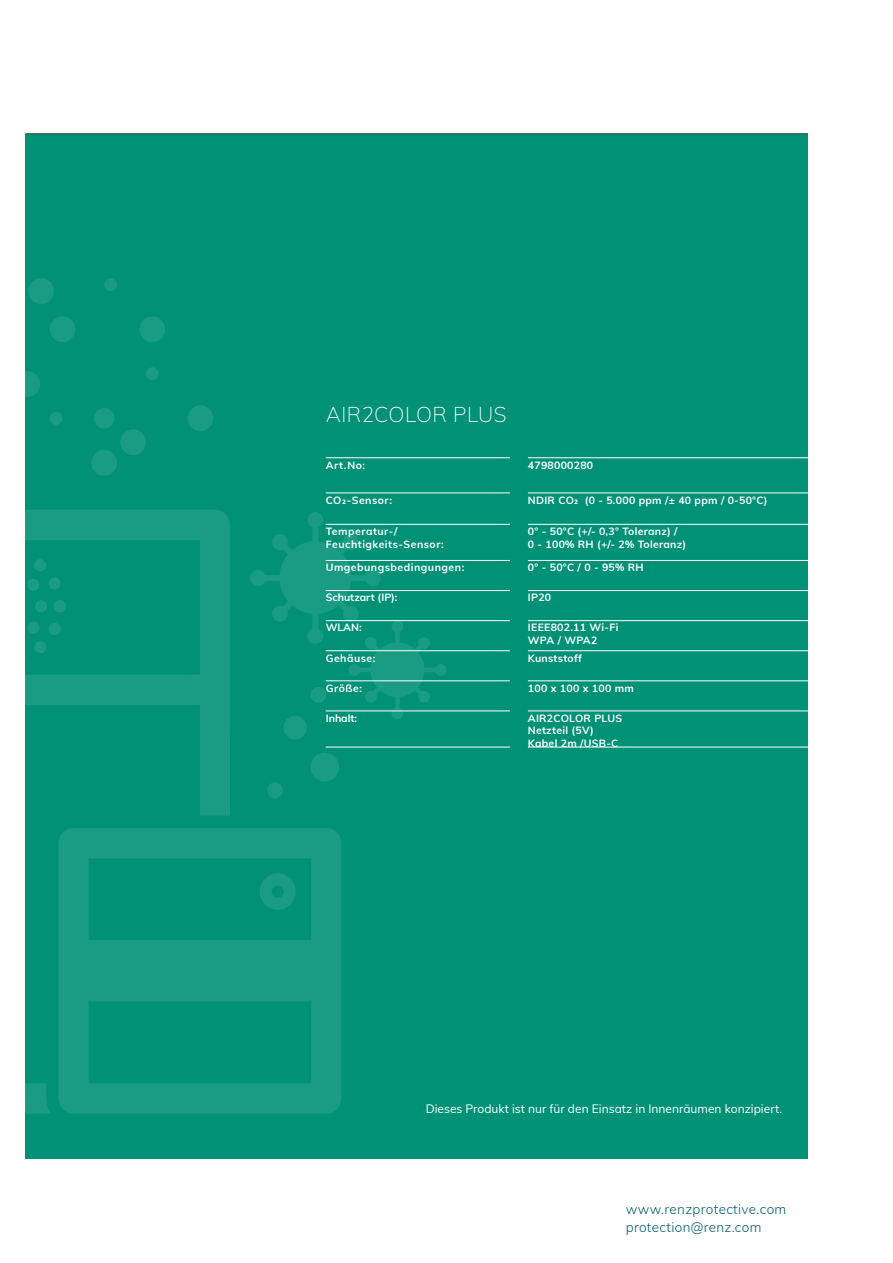
<style>
.page{position:relative;width:893px;height:1263px;background:#fff}
.page>*{position:absolute;margin:0;border:0;box-sizing:border-box;transform-origin:0 0}
.t1{font:200 21px "Mulish";letter-spacing:.02em;color:#fff}
.t2{font:300 13.5px/18px "Mulish";letter-spacing:.025em;color:#005d6b}
.t3{font:12px "Mulish";color:#fff}
.t4{font:700 10.5px/12.6px "Mulish";letter-spacing:.025em;color:#fff}
.t5{font:700 10.5px/12.6px "Mulish";letter-spacing:.045em;color:#fff}
.t6{font:700 10.5px "Mulish";color:#fff}
</style>
<div class="page">
<div style="left:26px;top:134px;width:782px;height:1025px;background:#009177"></div>
<svg style="left:230px;top:828px;width:111px;height:286px;fill:#199b84"></svg>
<svg style="left:26px;top:510px;width:204px;height:604px"></svg>
<div style="left:91px;top:450px;width:26px;height:26px;background:#199b84;border-radius:50%"></div>
<div style="left:50px;top:316px;width:25px;height:26px;background:#199b84;border-radius:50%"></div>
<div style="left:28px;top:278px;width:26px;height:26px;background:#199b84;border-radius:50%"></div>
<div style="left:188px;top:405px;width:25px;height:26px;background:#199b84;border-radius:50%"></div>
<div style="left:120px;top:429px;width:26px;height:26px;background:#199b84;border-radius:50%"></div>
<div style="left:94px;top:408px;width:20px;height:21px;background:#199b84;border-radius:50%"></div>
<div style="left:50px;top:412px;width:13px;height:13px;background:#199b84;border-radius:50%"></div>
<div style="left:146px;top:367px;width:13px;height:13px;background:#199b84;border-radius:50%"></div>
<div style="left:104px;top:278px;width:13px;height:13px;background:#199b84;border-radius:50%"></div>
<svg style="left:26px;top:371px;width:14px;height:26px"></svg>
<div style="left:139px;top:316px;width:26px;height:26px;background:#199b84;border-radius:50%"></div>
<svg style="left:26px;top:548px;width:40px;height:115px"></svg>
<svg style="left:260px;top:873px;width:36px;height:37px"></svg>
<svg style="left:250px;top:512px;width:196px;height:207px"></svg>
<div style="left:310px;top:753px;width:29px;height:29px;background:#199b84;border-radius:50%"></div>
<div style="left:283px;top:716px;width:24px;height:23px;background:#199b84;border-radius:50%"></div>
<div style="left:267px;top:782px;width:16px;height:16px;background:#199b84;border-radius:50%"></div>
<div style="left:310px;top:687px;width:16px;height:16px;background:#199b84;border-radius:50%"></div>
<hr style="left:326px;top:457px;width:184px;height:1px;background:#fff">
<hr style="left:528px;top:457px;width:280px;height:1px;background:#fff">
<hr style="left:326px;top:493px;width:184px;height:1px;background:#fff">
<hr style="left:528px;top:493px;width:280px;height:1px;background:#fff">
<hr style="left:326px;top:524px;width:184px;height:1px;background:#fff">
<hr style="left:528px;top:524px;width:280px;height:1px;background:#fff">
<hr style="left:326px;top:560px;width:184px;height:1px;background:#fff">
<hr style="left:528px;top:560px;width:280px;height:1px;background:#fff">
<hr style="left:326px;top:590px;width:184px;height:1px;background:#fff">
<hr style="left:528px;top:590px;width:280px;height:1px;background:#fff">
<hr style="left:326px;top:620px;width:184px;height:1px;background:#fff">
<hr style="left:528px;top:620px;width:280px;height:1px;background:#fff">
<hr style="left:326px;top:650px;width:184px;height:1px;background:#fff">
<hr style="left:528px;top:650px;width:280px;height:1px;background:#fff">
<hr style="left:326px;top:680px;width:184px;height:1px;background:#fff">
<hr style="left:528px;top:680px;width:280px;height:1px;background:#fff">
<hr style="left:326px;top:711px;width:184px;height:1px;background:#fff">
<hr style="left:528px;top:711px;width:280px;height:1px;background:#fff">
<hr style="left:326px;top:747px;width:184px;height:1px;background:#fff">
<hr style="left:528px;top:747px;width:280px;height:1px;background:#fff">
<hr style="left:26px;top:133px;width:782px;height:1px;background:#3a3a39">
<h1 class="t1" style="left:326px;top:399px;width:182px">AIR2COLOR PLUS</h1>
<p class="t4" style="left:326px;top:458px;width:41px">Art.No:</p>
<p class="t4" style="left:528px;top:458px;width:67px">4798000280</p>
<p class="t5" style="left:326px;top:493px;width:68px">CO₂-Sensor:</p>
<p class="t4" style="left:528px;top:493px;width:241px">NDIR CO₂ (0 - 5.000 ppm /± 40 ppm / 0-50°C)</p>
<p class="t5" style="left:326px;top:524px;width:120px">Temperatur-/<br>Feuchtigkeits-Sensor:</p>
<p class="t4" style="left:528px;top:524px;width:160px">0° - 50°C (+/- 0,3° Toleranz) /<br>0 - 100% RH (+/- 2% Toleranz)</p>
<p class="t5" style="left:326px;top:561px;width:140px">Umgebungsbedingungen:</p>
<p class="t4" style="left:528px;top:561px;width:117px">0° - 50°C / 0 - 95% RH</p>
<p class="t6" style="left:326px;top:590px;width:73px">Schutzart (IP):</p>
<p class="t4" style="left:528px;top:591px;width:25px">IP20</p>
<p class="t4" style="left:326px;top:621px;width:38px">WLAN:</p>
<p class="t4" style="left:528px;top:621px;width:92px">IEEE802.11 Wi-Fi<br>WPA / WPA2</p>
<p class="t5" style="left:326px;top:651px;width:51px">Gehäuse:</p>
<p class="t4" style="left:528px;top:651px;width:55px">Kunststoff</p>
<p class="t4" style="left:326px;top:681px;width:38px">Größe:</p>
<p class="t4" style="left:528px;top:681px;width:107px">100 x 100 x 100 mm</p>
<p class="t4" style="left:326px;top:711px;width:33px">Inhalt:</p>
<p class="t4" style="left:528px;top:711px;width:96px">AIR2COLOR PLUS<br>Netzteil (5V)<br>Kabel 2m /USB-C</p>
<p class="t3" style="left:426px;top:1100px;width:358px">Dieses Produkt ist nur für den Einsatz in Innenräumen konzipiert.</p>
<p class="t2" style="left:626px;top:1199px;width:162px">www.renzprotective.com protection@renz.com</p>
</div>
